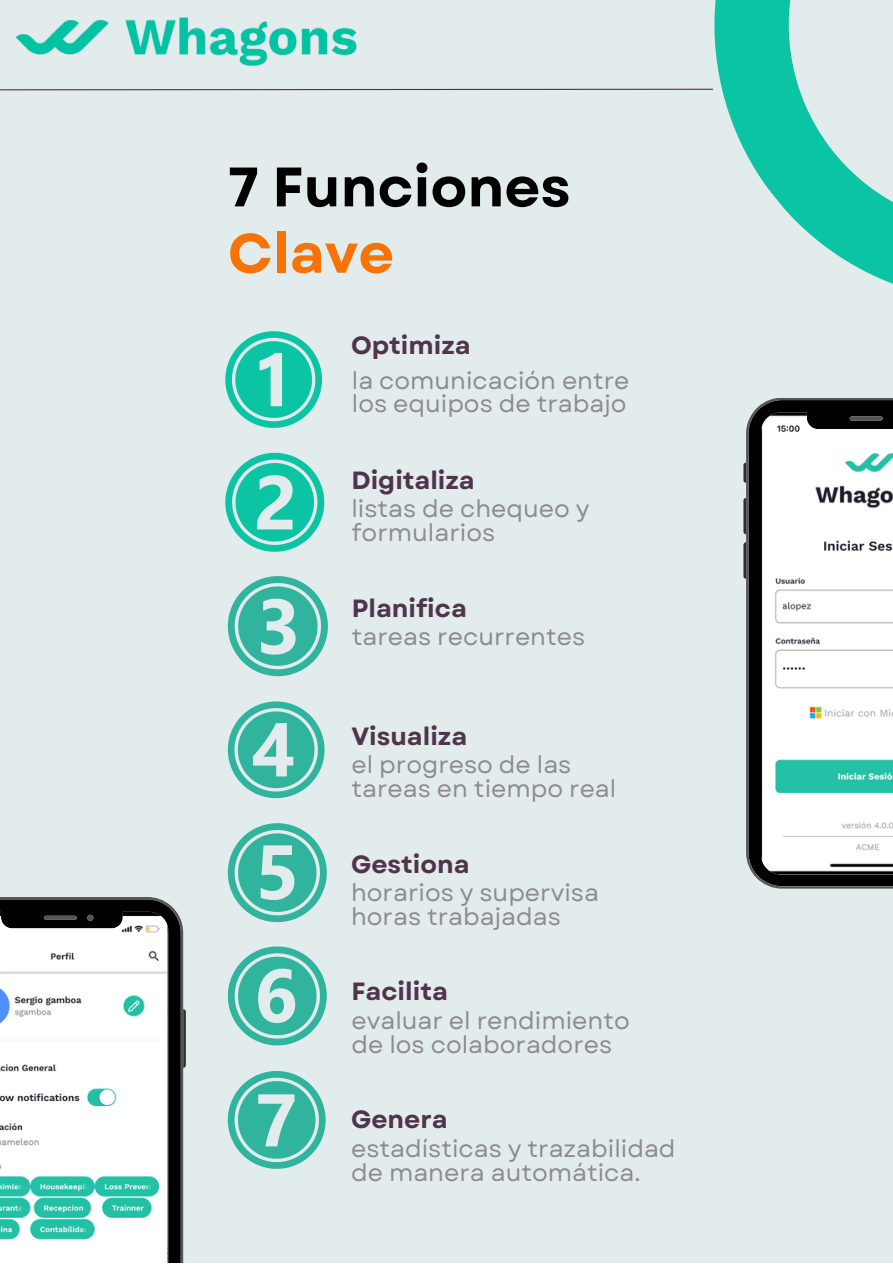
<style>
.page{position:relative;width:893px;height:1264px;background:#fff}
.page>*{position:absolute;margin:0;border:0;box-sizing:border-box;transform-origin:0 0}
.t1{font:700 55.5px "Garet";color:#000}
.t2{font:700 55.5px "Garet";color:#f87306}
.t3{font:700 24.9px "Garet";color:#50344b}
.t4{font:24px/24px "Garet";color:#8d8b8b}
</style>
<div class="page">
<div style="left:0;top:0;width:892px;height:1262px;background:#e2eced"></div>
<svg style="left:183px;top:1009px;width:2px;height:58px"></svg>
<svg style="left:0;top:897px;width:183px;height:365px;background:#c0d1ce"></svg>
<svg style="left:743px;top:462px;width:3px;height:21px"></svg>
<svg style="left:743px;top:498px;width:3px;height:36px"></svg>
<svg style="left:743px;top:542px;width:3px;height:37px"></svg>
<svg style="left:746px;top:415px;width:146px;height:473px;background:#c6d0ce"></svg>
<svg style="left:714px;top:0;width:178px;height:415px"></svg>
<svg style="left:225px;top:331px;width:97px;height:97px"></svg>
<svg style="left:225px;top:453px;width:99px;height:99px"></svg>
<svg style="left:228px;top:576px;width:100px;height:100px"></svg>
<svg style="left:228px;top:701px;width:96px;height:97px"></svg>
<svg style="left:228px;top:823px;width:99px;height:99px"></svg>
<svg style="left:228px;top:946px;width:99px;height:99px"></svg>
<svg style="left:228px;top:1071px;width:97px;height:97px"></svg>
<svg style="left:0;top:88px;width:714px;height:3px"></svg>
<img style="left:15px;top:17px;width:342px;height:49px">
<h1 class="t1" style="left:228px;top:147px;width:344px">7 Funciones</h1>
<h1 class="t2" style="left:228px;top:213px;width:168px">Clave</h1>
<p class="t3" style="left:351px;top:327px;width:121px">Optimiza</p>
<p class="t4" style="left:352px;top:368px;width:279px;line-height:23.5px">la comunicación entre los equipos de trabajo</p>
<p class="t3" style="left:351px;top:462px;width:125px">Digitaliza</p>
<p class="t4" style="left:351px;top:496px;width:240px">listas de chequeo y formularios</p>
<p class="t3" style="left:352px;top:590px;width:116px">Planifica</p>
<p class="t4" style="left:352px;top:625px;width:235px">tareas recurrentes</p>
<p class="t3" style="left:351px;top:718px;width:117px">Visualiza</p>
<p class="t4" style="left:351px;top:752px;width:266px">el progreso de las tareas en tiempo real</p>
<p class="t3" style="left:351px;top:846px;width:120px">Gestiona</p>
<p class="t4" style="left:351px;top:880px;width:249px">horarios y supervisa horas trabajadas</p>
<p class="t3" style="left:351px;top:973px;width:98px">Facilita</p>
<p class="t4" style="left:351px;top:1008px;width:280px">evaluar el rendimiento de los colaboradores</p>
<p class="t3" style="left:351px;top:1101px;width:98px">Genera</p>
<p class="t4" style="left:351px;top:1136px;width:326px">estadísticas y trazabilidad de manera automática.</p>
</div>
